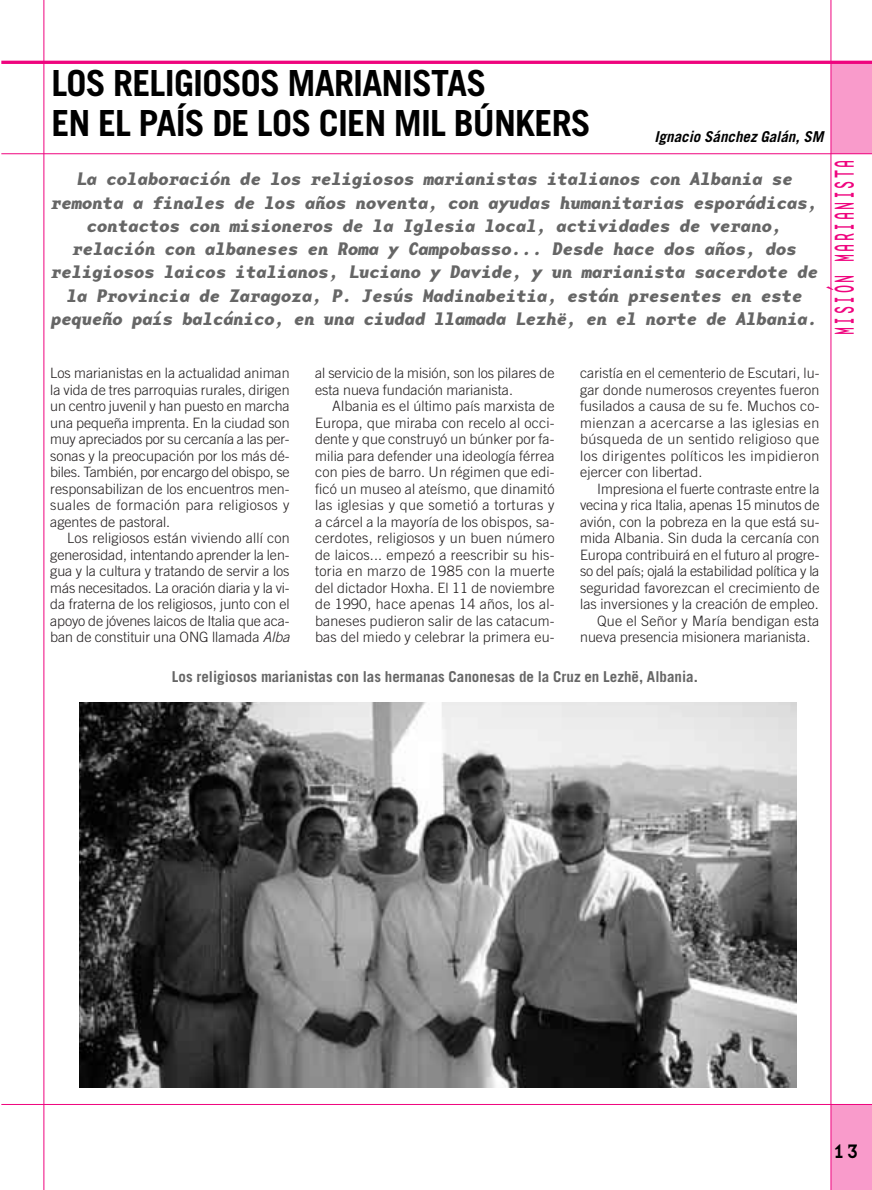
<style>
.page{position:relative;width:872px;height:1190px;background:#fff}
.page>*{position:absolute;margin:0;border:0;box-sizing:border-box;transform-origin:0 0}
.t1{font:700 36px/40.5px "Trade Gothic";letter-spacing:-.02em;color:#000}
.t2{font:27px "Base Mono Wide Reg";letter-spacing:.18em;color:#ef047e;scale:.5 1}
.t3{font:27px "Base Twelve Sans Smallcaps";color:#000}
.t4{font:italic 700 18px/23.2px "Base Mono Wide";letter-spacing:-.025em;color:#666;text-align:center}
.t5{font:700 15px "Trade Gothic";color:#666}
.t6{font:italic 700 15px "Trade Gothic";color:#000}
.t7{font:300 14.25px/16.5px "Trade Gothic";color:#231f20;text-align:justify}
.t8{font:300 14.25px "Trade Gothic";letter-spacing:.02em;color:#231f20}
.s1{font-style:italic}
</style>
<div class="page">
<div style="left:830px;top:62px;width:42px;height:92px;background:#f99bcb"></div>
<div style="left:830px;top:1104px;width:42px;height:86px;background:#f99bcb"></div>
<hr style="left:1px;top:61px;width:871px;height:3px;background:#ef047e">
<hr style="left:1px;top:153px;width:871px;height:1px;background:#ef047e">
<hr style="left:43px;top:0;width:1px;height:1190px;background:#ef047e">
<hr style="left:830px;top:0;width:1px;height:1190px;background:#ef047e">
<hr style="left:1px;top:1104px;width:871px;height:1px;background:#ef047e">
<img style="left:79px;top:702px;width:717px;height:386px">
<h1 class="t1" style="left:51px;top:66px;width:541px">LOS RELIGIOSOS MARIANISTAS<br>EN EL PAÍS DE LOS CIEN MIL BÚNKERS</h1>
<p class="t6" style="left:654px;top:131px;width:170px">Ignacio Sánchez Galán, SM</p>
<p class="t4" style="left:51px;top:169px;width:769px">La colaboración de los religiosos marianistas italianos con Albania se remonta a finales de los años noventa, con ayudas humanitarias esporádicas, contactos con misioneros de la Iglesia local, actividades de verano, relación con albaneses en Roma y Campobasso... Desde hace dos años, dos religiosos laicos italianos, Luciano y Davide, y un marianista sacerdote de la Provincia de Zaragoza, P. Jesús Madinabeitia, están presentes en este pequeño país balcánico, en una ciudad llamada Lezhë, en el norte de Albania.</p>
<h2 class="t2" style="left:834px;top:335px;width:353px;rotate:-90deg">MISIÓN MARIANISTA</h2>
<p class="t7" style="left:50px;top:366px;width:241px">Los marianistas en la actualidad animan la vida de tres parroquias rurales, dirigen un centro juvenil y han puesto en marcha una pequeña imprenta. En la ciudad son muy apreciados por su cercanía a las per&shy;sonas y la preocupación por los más dé&shy;biles. También, por encargo del obispo, se responsabilizan de los encuentros men&shy;suales de formación para religiosos y agentes de pastoral.</p>
<p class="t7" style="left:50px;top:531px;width:241px;text-indent:17px">Los religiosos están viviendo allí con generosidad, intentando aprender la len&shy;gua y la cultura y tratando de servir a los más necesitados. La oración diaria y la vi&shy;da fraterna de los religiosos, junto con el apoyo de jóvenes laicos de Italia que aca&shy;ban de constituir una ONG llamada <span class="s1">Alba</span></p>
<p class="t7" style="left:315px;top:366px;width:241px">al servicio de la misión, son los pilares de esta nueva fundación marianista.</p>
<p class="t7" style="left:315px;top:399px;width:241px;text-indent:17px">Albania es el último país marxista de Europa, que miraba con recelo al occi&shy;dente y que construyó un búnker por fa&shy;milia para defender una ideología férrea con pies de barro. Un régimen que edi&shy;ficó un museo al ateísmo, que dinamitó las iglesias y que sometió a torturas y a cárcel a la mayoría de los obispos, sa&shy;cerdotes, religiosos y un buen número de laicos... empezó a reescribir su his&shy;toria en marzo de 1985 con la muerte del dictador Hoxha. El 11 de noviembre de 1990, hace apenas 14 años, los al&shy;baneses pudieron salir de las catacum&shy;bas del miedo y celebrar la primera eu-</p>
<p class="t7" style="left:580px;top:366px;width:241px">caristía en el cementerio de Escutari, lu&shy;gar donde numerosos creyentes fueron fusilados a causa de su fe. Muchos co&shy;mienzan a acercarse a las iglesias en búsqueda de un sentido religioso que los dirigentes políticos les impidieron ejercer con libertad.</p>
<p class="t7" style="left:597px;top:481px;width:224px">Impresiona el fuerte contraste entre la</p>
<p class="t7" style="left:580px;top:498px;width:241px">vecina y rica Italia, apenas 15 minutos de</p>
<p class="t7" style="left:580px;top:514px;width:241px">avión, con la pobreza en la que está su-</p>
<p class="t7" style="left:580px;top:531px;width:241px">mida Albania. Sin duda la cercanía con</p>
<p class="t7" style="left:580px;top:547px;width:241px">Europa contribuirá en el futuro al progre-</p>
<p class="t7" style="left:580px;top:564px;width:241px">so del país; ojalá la estabilidad política y la</p>
<p class="t7" style="left:580px;top:580px;width:241px">seguridad favorezcan el crecimiento de</p>
<p class="t7" style="left:580px;top:597px;width:240px">las inversiones y la creación de empleo.</p>
<p class="t8" style="left:597px;top:615px;width:224px">Que el Señor y María bendigan esta</p>
<p class="t7" style="left:580px;top:630px;width:232px">nueva presencia misionera marianista.</p>
<p class="t5" style="left:172px;top:671px;width:527px">Los religiosos marianistas con las hermanas Canonesas de la Cruz en Lezhë, Albania.</p>
<h2 class="t3" style="left:832px;top:1132px;width:28px">13</h2>
</div>
